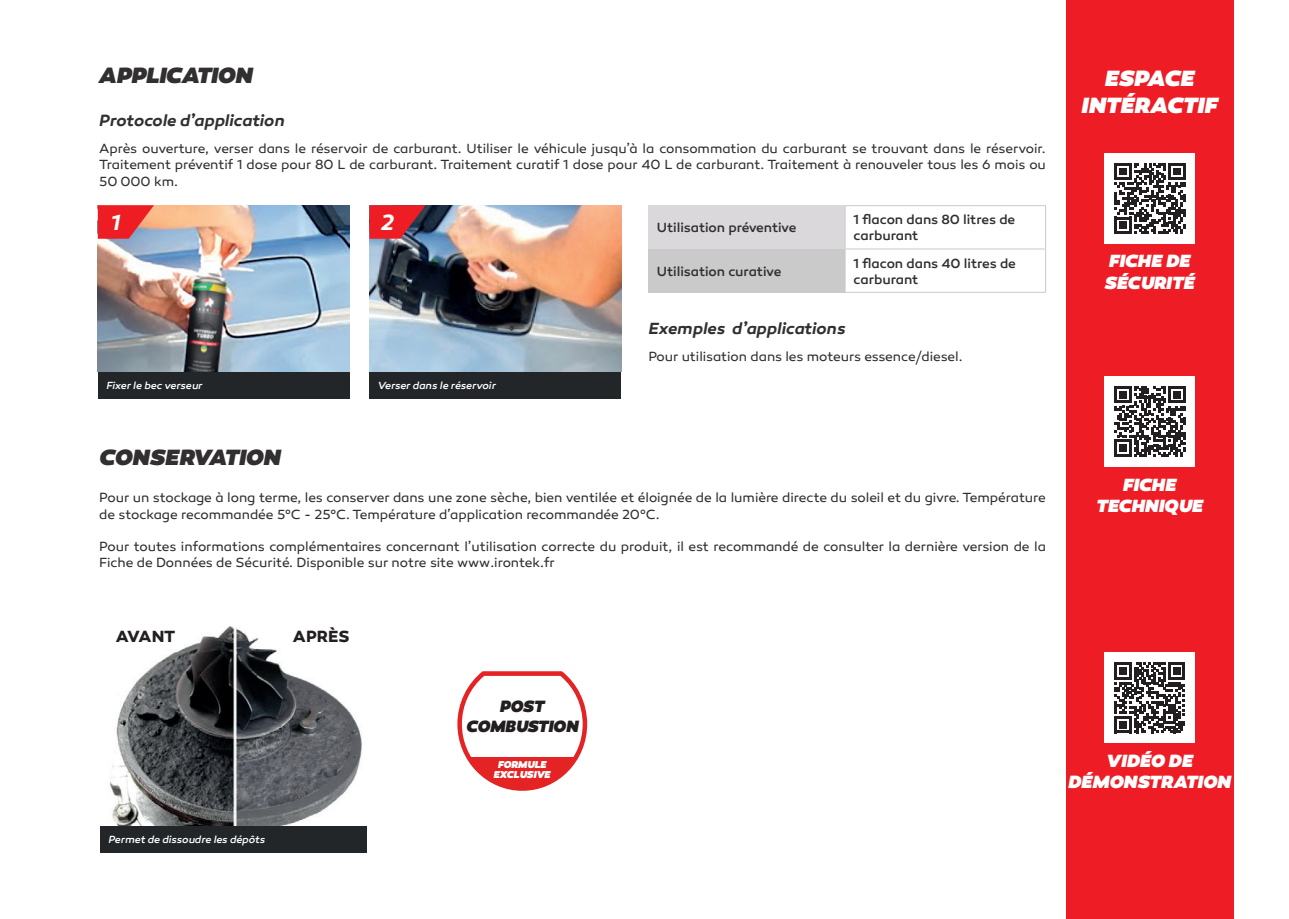
<style>
.page{position:relative;width:1289px;height:919px;background:#fff}
.page>*{position:absolute;margin:0;border:0;box-sizing:border-box;transform-origin:0 0}
.t1{font:italic 900 22.5px "Canaro";color:#312f30}
.t2{font:italic 900 22.5px/27px "Canaro";color:#fff;text-align:center}
.t3{font:italic 600 22.5px "Canaro";color:#fff}
.t4{font:italic 900 18px/21.6px "Canaro";color:#fff;text-align:center}
.t5{font:italic 900 16.65px/20px "Canaro";color:#231f20;text-align:center}
.t6{font:italic 600 16.5px "Canaro";letter-spacing:-.005em;color:#312f30}
.t7{font:700 16.5px "Canaro";color:#231f20}
.t8{font:13.5px/16.2px "Canaro";letter-spacing:-.005em;color:#312f30}
.t9{font:500 13.5px/16.2px "Canaro";letter-spacing:-.005em;color:#312f30}
.t10{font:italic 500 10.5px "Canaro";letter-spacing:-.005em;color:#fff}
.t11{font:italic 900 10.2px/9.3px "Canaro";color:#fff;text-align:center}
</style>
<div class="page">
<div style="left:1066px;top:0;width:167px;height:918px;background:#ee1c25"></div>
<div style="left:1104px;top:153px;width:90px;height:90px;background:#fff"></div>
<div style="left:1104px;top:376px;width:90px;height:90px;background:#fff"></div>
<div style="left:1104px;top:652px;width:90px;height:90px;background:#fff"></div>
<div style="left:648px;top:206px;width:197px;height:43px;background:#dad8db"></div>
<div style="left:648px;top:249px;width:197px;height:43px;background:#cbcacb"></div>
<hr style="left:844px;top:205px;width:201px;height:1px;background:#cbcacb">
<hr style="left:844px;top:206px;width:1px;height:42px;background:#cbcacb">
<hr style="left:1045px;top:206px;width:1px;height:42px;background:#cbcacb">
<hr style="left:844px;top:248px;width:201px;height:1px;background:#cbcacb">
<hr style="left:1045px;top:249px;width:1px;height:43px;background:#cbcacb">
<hr style="left:844px;top:292px;width:201px;height:1px;background:#cbcacb">
<img style="left:369px;top:205px;width:252px;height:167px">
<svg style="left:369px;top:205px;width:56px;height:34px"></svg>
<div style="left:369px;top:372px;width:252px;height:26px;background:#222628"></div>
<img style="left:98px;top:205px;width:251px;height:167px">
<svg style="left:98px;top:205px;width:56px;height:34px"></svg>
<div style="left:98px;top:372px;width:251px;height:26px;background:#222628"></div>
<svg style="left:457px;top:671px;width:130px;height:120px"></svg>
<img style="left:110px;top:626px;width:252px;height:199px">
<div style="left:100px;top:825px;width:266px;height:27px;background:#222628"></div>
<svg style="left:1114px;top:163px;width:71px;height:71px"></svg>
<svg style="left:1114px;top:386px;width:71px;height:71px"></svg>
<svg style="left:1114px;top:662px;width:71px;height:71px"></svg>
<h1 class="t1" style="left:99px;top:60px;width:155px">APPLICATION</h1>
<p class="t6" style="left:99px;top:110px;width:187px">Protocole d’application</p>
<p class="t8" style="left:99px;top:141px;width:948px;text-align:justify">Après ouverture, verser dans le réservoir de carburant. Utiliser le véhicule jusqu’à la consommation du carburant se trouvant dans le réservoir.<br>Traitement préventif 1 dose pour 80 L de carburant. Traitement curatif 1 dose pour 40 L de carburant. Traitement à renouveler tous les 6 mois ou 50 000 km.</p>
<h1 class="t3" style="left:111px;top:209px;width:11px">1</h1>
<p class="t10" style="left:106px;top:379px;width:98px">Fixer le bec verseur</p>
<h1 class="t3" style="left:381px;top:209px;width:15px">2</h1>
<p class="t10" style="left:378px;top:379px;width:120px">Verser dans le réservoir</p>
<p class="t9" style="left:657px;top:220px;width:141px">Utilisation préventive</p>
<p class="t9" style="left:853px;top:212px;width:163px">1 flacon dans 80 litres de carburant</p>
<p class="t9" style="left:657px;top:263px;width:126px">Utilisation curative</p>
<p class="t9" style="left:853px;top:255px;width:164px">1 flacon dans 40 litres de carburant</p>
<p class="t6" style="left:648px;top:318px;width:199px">Exemples d’applications</p>
<p class="t8" style="left:648px;top:348px;width:316px">Pour utilisation dans les moteurs essence/diesel.</p>
<h1 class="t2" style="left:1081px;top:65px;width:137px">ESPACE<br>INTÉRACTIF</h1>
<h2 class="t4" style="left:1104px;top:250px;width:92px;text-align:left">FICHE DE<br>SÉCURITÉ</h2>
<h1 class="t1" style="left:99px;top:442px;width:183px">CONSERVATION</h1>
<p class="t8" style="left:99px;top:490px;width:948px">Pour un stockage à long terme, les conserver dans une zone sèche, bien ventilée et éloignée de la lumière directe du soleil et du givre. Température de stockage recommandée 5°C - 25°C. Température d’application recommandée 20°C.</p>
<p class="t8" style="left:99px;top:538px;width:948px">Pour toutes informations complémentaires concernant l’utilisation correcte du produit, il est recommandé de consulter la dernière version de la<br>Fiche de Données de Sécurité. Disponible sur notre site www.irontek.fr</p>
<p class="t7" style="left:116px;top:625px;width:61px">AVANT</p>
<p class="t7" style="left:293px;top:625px;width:58px">APRÈS</p>
<h2 class="t4" style="left:1096px;top:473px;width:108px">FICHE<br>TECHNIQUE</h2>
<p class="t10" style="left:108px;top:832px;width:158px">Permet de dissoudre les dépôts</p>
<p class="t5" style="left:466px;top:696px;width:114px">POST<br>COMBUSTION</p>
<p class="t11" style="left:494px;top:760px;width:58px">FORMULE<br>EXCLUSIVE</p>
<h2 class="t4" style="left:1068px;top:749px;width:164px">VIDÉO DE<br>DÉMONSTRATION</h2>
</div>
